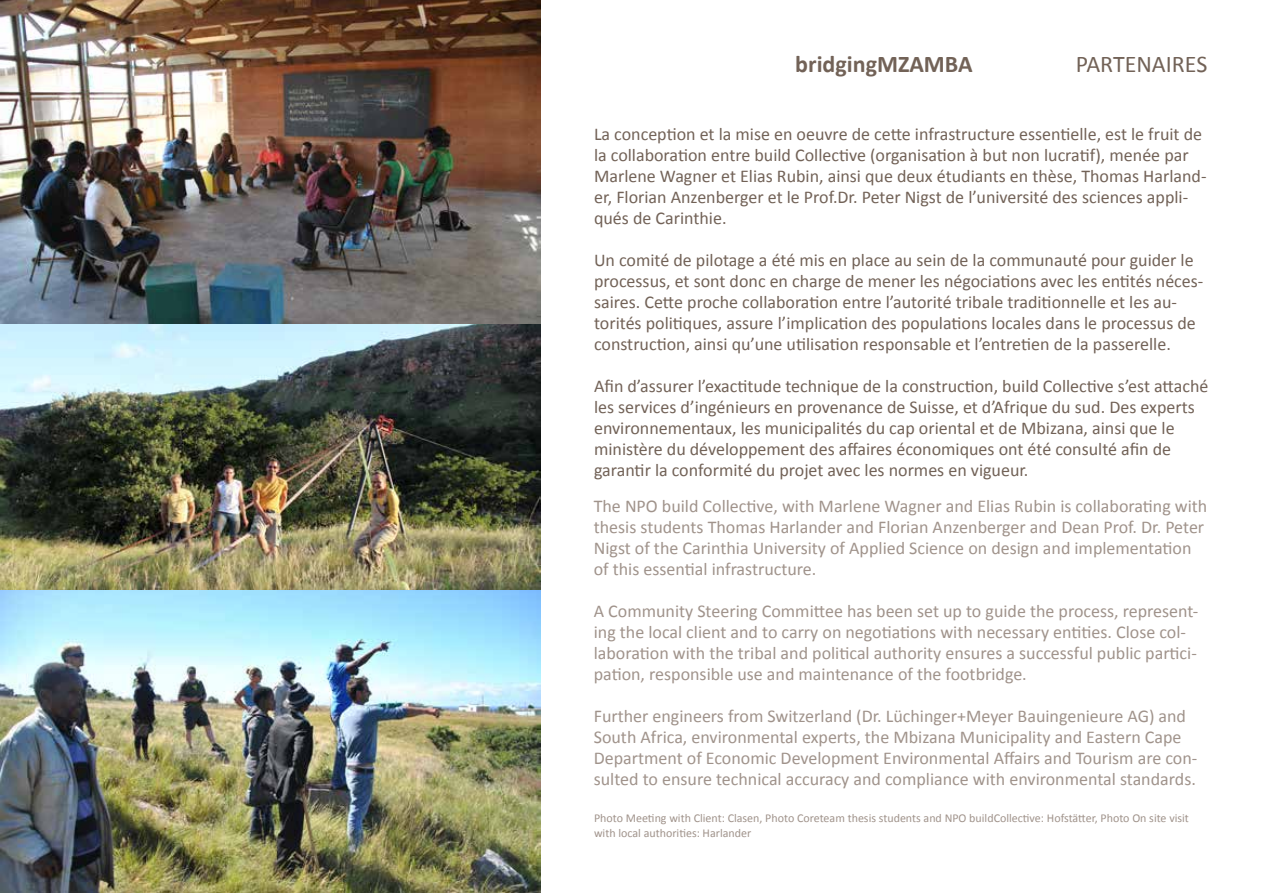
<style>
.page{position:relative;width:1263px;height:893px;background:#fff}
.page>*{position:absolute;margin:0;border:0;box-sizing:border-box;transform-origin:0 0}
.t1{font:700 24px "Calibri";color:#726257}
.t2{font:24px "Calibri";color:#726257}
.t3{font:18px/21px "Calibri";color:#726257}
.t4{font:18px/21px "Calibri";color:#a0938b}
.t5{font:12px/15px "Calibri";color:#a0938b}
</style>
<div class="page">
<img style="left:0;top:590px;width:540px;height:303px">
<img style="left:0;top:0;width:540px;height:325px">
<img style="left:0;top:325px;width:540px;height:265px">
<h1 class="t1" style="left:795px;top:49px;width:179px">bridgingMZAMBA</h1>
<h1 class="t2" style="left:1076px;top:49px;width:133px">PARTENAIRES</h1>
<p class="t3" style="left:594px;top:122px;width:614px">La conception et la mise en oeuvre de cette infrastructure essentielle, est le fruit de la collaboration entre build Collective (organisation à but non lucratif), menée par Marlene Wagner et Elias Rubin, ainsi que deux étudiants en thèse, Thomas Harland&shy;er, Florian Anzenberger et le Prof.Dr. Peter Nigst de l’université des sciences appli&shy;qués de Carinthie.</p>
<p class="t3" style="left:594px;top:248px;width:611px">Un comité de pilotage a été mis en place au sein de la communauté pour guider le processus, et sont donc en charge de mener les négociations avec les entités néces&shy;saires. Cette proche collaboration entre l’autorité tribale traditionnelle et les au&shy;torités politiques, assure l’implication des populations locales dans le processus de construction, ainsi qu’une utilisation responsable et l’entretien de la passerelle.</p>
<p class="t3" style="left:594px;top:374px;width:616px">Afin d’assurer l’exactitude technique de la construction, build Collective s’est attaché les services d’ingénieurs en provenance de Suisse, et d’Afrique du sud. Des experts environnementaux, les municipalités du cap oriental et de Mbizana, ainsi que le ministère du développement des affaires économiques ont été consulté afin de garantir la conformité du projet avec les normes en vigueur.</p>
<p class="t4" style="left:594px;top:495px;width:615px">The NPO build Collective, with Marlene Wagner and Elias Rubin is collaborating with thesis students Thomas Harlander and Florian Anzenberger and Dean Prof. Dr. Peter Nigst of the Carinthia University of Applied Science on design and implementation of this essential infrastructure.</p>
<p class="t4" style="left:594px;top:600px;width:606px">A Community Steering Committee has been set up to guide the process, represent&shy;ing the local client and to carry on negotiations with necessary entities. Close col&shy;laboration with the tribal and political authority ensures a successful public partici&shy;pation, responsible use and maintenance of the footbridge.</p>
<p class="t4" style="left:594px;top:705px;width:605px">Further engineers from Switzerland (Dr. Lüchinger+Meyer Bauingenieure AG) and South Africa, environmental experts, the Mbizana Municipality and Eastern Cape Department of Economic Development Environmental Affairs and Tourism are con&shy;sulted to ensure technical accuracy and compliance with environmental standards.</p>
<p class="t5" style="left:594px;top:809px;width:596px">Photo Meeting with Client: Clasen, Photo Coreteam thesis students and NPO buildCollective: Hofstätter, Photo On site visit with local authorities: Harlander</p>
</div>
